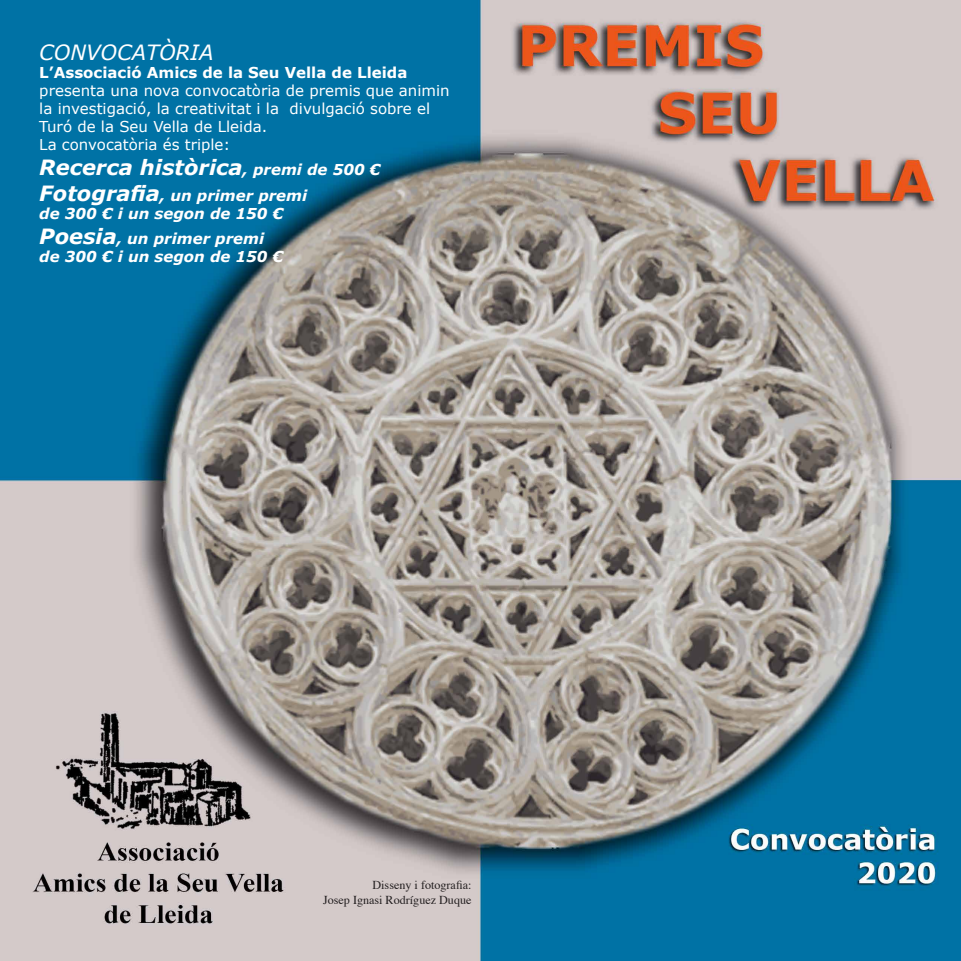
<style>
.page{position:relative;width:961px;height:961px;background:#fff}
.page>*{position:absolute;margin:0;border:0;box-sizing:border-box;transform-origin:0 0}
.t1{font:italic 700 21px "Verdana";color:#fff}
.t2{font:italic 21px "Verdana";color:#fff}
.t3{font:15px/18px "Verdana";color:#fff}
.t4{font:italic 700 15px "Verdana";color:#fff}
.t5{font:12.15px "Times";color:#231f20}
.s1{font-weight:700}
.s2{font-size:15px}
.s3{font-size:21px}
</style>
<div class="page">
<img style="left:0;top:0;width:961px;height:961px">
<p class="t2" style="left:39px;top:38px;width:176px">CONVOCATÒRIA</p>
<p class="t3" style="left:39px;top:64px;width:412px"><span class="s1">L’Associació Amics de la Seu Vella de Lleida </span>presenta una nova convocatòria de premis que animin la investigació, la creativitat i la divulgació sobre el Turó de la Seu Vella de Lleida.</p>
<p class="t3" style="left:39px;top:136px;width:193px">La convocatòria és triple:</p>
<p class="t1" style="left:39px;top:153px;width:343px">Recerca històrica<span class="s2">, premi de 500 €</span></p>
<p class="t4" style="left:39px;top:184px;width:269px"><span class="s3">Fotografia</span>, un primer premi</p>
<p class="t4" style="left:39px;top:202px;width:246px">de 300 € i un segon de 150 €</p>
<p class="t4" style="left:39px;top:228px;width:226px"><span class="s3">Poesia</span>, un primer premi</p>
<p class="t4" style="left:39px;top:246px;width:246px">de 300 € i un segon de 150 €</p>
<p class="t5" style="left:373px;top:874px;width:100px">Disseny i fotografia:</p>
<p class="t5" style="left:323px;top:888px;width:150px">Josep Ignasi Rodríguez Duque</p>
</div>
